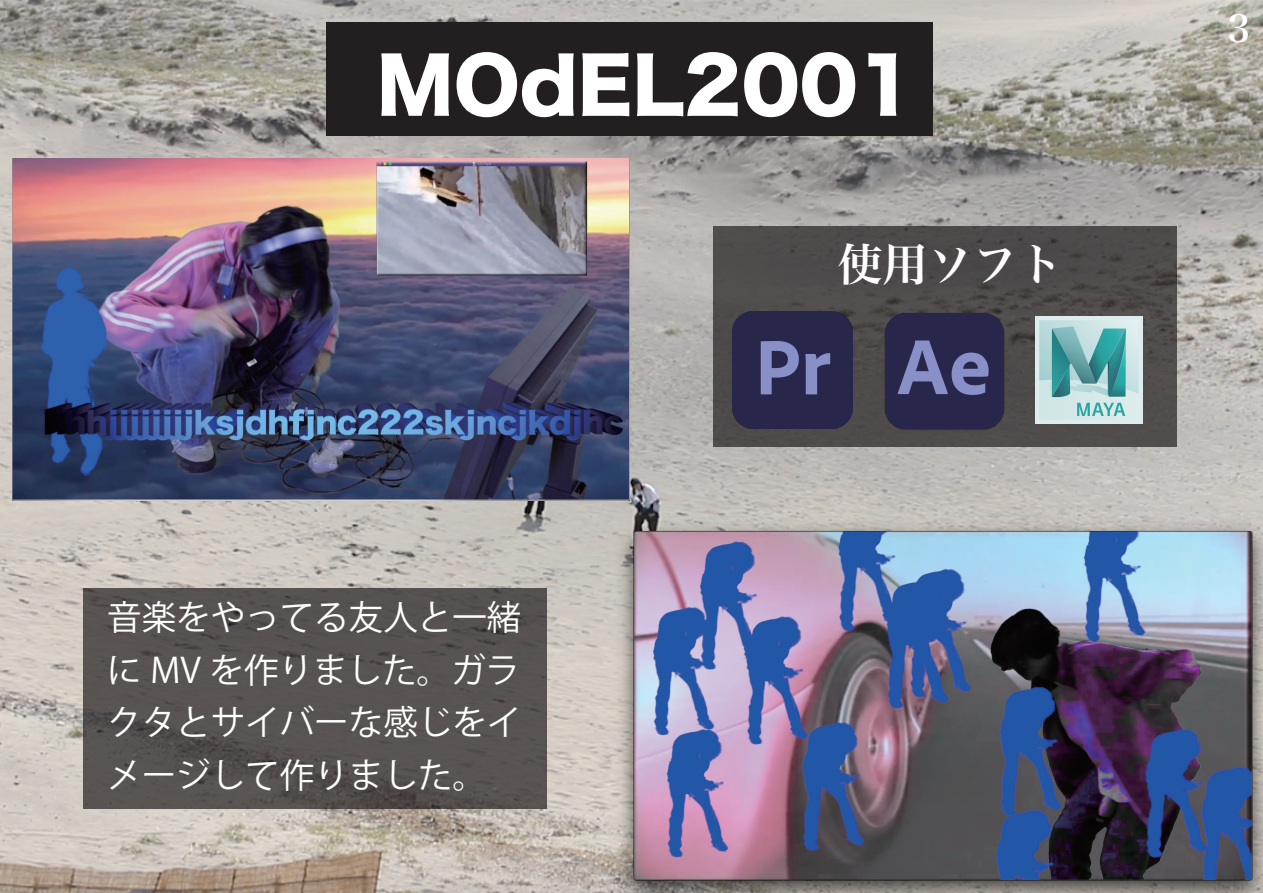
<style>
.page{position:relative;width:1263px;height:893px;background:#fff}
.page>*{position:absolute;margin:0;border:0;box-sizing:border-box;transform-origin:0 0}
.t1{font:75px "Hira Kaku Std W8";color:#fff}
.t2{font:45px "Hira Min Pro W6";color:#fff}
.t3{font:37.2px "Hira Min Pro N W6";color:#fff}
.t4{font:34.5px/52.5px "Koz Go Pr 6 N";color:#fff;text-align:justify}
</style>
<div class="page">
<img style="left:0;top:0;width:1263px;height:893px">
<img style="left:13px;top:158px;width:616px;height:343px">
<img style="left:610px;top:516px;width:653px;height:377px">
<div style="left:326px;top:22px;width:607px;height:113px;background:#231f20"></div>
<div style="left:712px;top:226px;width:464px;height:220px;background:#4f4b4b"></div>
<img style="left:733px;top:312px;width:120px;height:116px">
<img style="left:882px;top:312px;width:123px;height:118px">
<img style="left:1036px;top:317px;width:106px;height:106px">
<div style="left:83px;top:589px;width:463px;height:220px;background:#585351"></div>
<h1 class="t1" style="left:377px;top:44px;width:540px">MOdEL2001</h1>
<p class="t4" style="left:107px;top:592px;width:416px">音楽をやってる友人と一緒に MV を作りました。ガラクタとサイバーな感じをイメージして作りました。</p>
<h2 class="t2" style="left:838px;top:225px;width:226px">使用ソフト</h2>
<p class="t3" style="left:1220px;top:-5px;width:39px">３</p>
</div>
